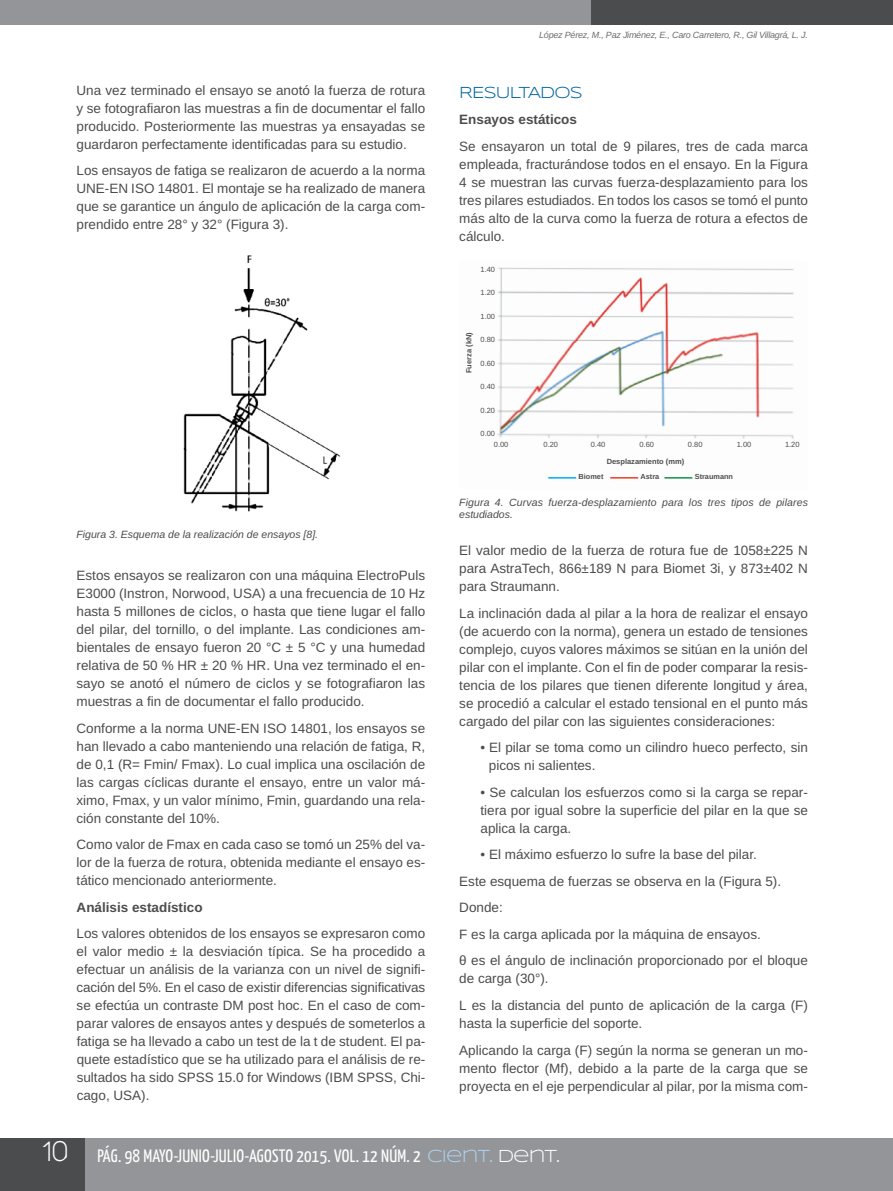
<style>
.page{position:relative;width:893px;height:1191px;background:#fff}
.page>*{position:absolute;margin:0;border:0;box-sizing:border-box;transform-origin:0 0}
.t1{font:18px "Yanone Kaffeesatz";letter-spacing:.015em;color:#fff}
.t2{font:16.5px "Syncopate";letter-spacing:-.05em;color:#00649e}
.t3{font:13.5px/18px "Arimo";color:#4b4c4d;text-align:justify}
.t4{font:700 13.5px "Arimo";color:#4b4c4d}
.t5{font:italic 10.5px/12.6px "Arimo";color:#4b4c4d}
.t6{font:italic 9px "Arimo";letter-spacing:-.025em;color:#6c6d70}
.t7{font:7.5px/10.6px "Arimo";color:#4b4c4d}
.t8{font:700 7.5px "Arimo";color:#4b4c4d}
.t9{font:700 7.35px "Arimo";color:#4b4c4d}
.s1{font-family:"Walkway";font-weight:700;font-size:30px}
.s2{font-family:"Syncopate";color:#add2ed}
.s3{font-family:"Syncopate"}
</style>
<div class="page">
<div style="left:0;top:1138px;width:893px;height:53px;background:#939598"></div>
<div style="left:0;top:0;width:599px;height:25px;background:#939598"></div>
<div style="left:591px;top:0;width:302px;height:25px;background:#4b4c4d"></div>
<div style="left:0;top:1138px;width:85px;height:53px;background:#4b4c4d"></div>
<img style="left:183px;top:255px;width:158px;height:257px">
<img style="left:497px;top:267px;width:297px;height:212px">
<svg style="left:610px;top:477px;width:28px;height:1px"></svg>
<svg style="left:664px;top:477px;width:28px;height:1px"></svg>
<svg style="left:548px;top:477px;width:28px;height:1px"></svg>
<p class="t3" style="left:77px;top:81px;width:350px">una vez terminado el ensayo se anotó la fuerza de rotura y se fotografiaron las muestras a fin de documentar el fallo producido. Posteriormente las muestras ya ensayadas se guardaron perfectamente identificadas para su estudio.</p>
<p class="t3" style="left:77px;top:162px;width:350px">Los ensayos de fatiga se realizaron de acuerdo a la norma uNE-EN ISO 14801. El montaje se ha realizado de manera que se garantice un ángulo de aplicación de la carga com&shy;prendido entre 28° y 32° (Figura 3).</p>
<p class="t5" style="left:77px;top:528px;width:243px">Figura 3. esquema de la realización de ensayos [8].</p>
<p class="t3" style="left:77px;top:566px;width:350px">Estos ensayos se realizaron con una máquina ElectroPuls E3000 (Instron, Norwood, uSA) a una frecuencia de 10 hz hasta 5 millones de ciclos, o hasta que tiene lugar el fallo del pilar, del tornillo, o del implante. Las condiciones am&shy;bientales de ensayo fueron 20 °C ± 5 °C y una humedad relativa de 50 % hR ± 20 % hR. una vez terminado el en&shy;sayo se anotó el número de ciclos y se fotografiaron las muestras a fin de documentar el fallo producido.</p>
<p class="t3" style="left:77px;top:719px;width:350px">Conforme a la norma uNE-EN ISO 14801, los ensayos se han llevado a cabo manteniendo una relación de fatiga, R, de 0,1 (R= Fmin/ Fmax). Lo cual implica una oscilación de las cargas cíclicas durante el ensayo, entre un valor má&shy;ximo, Fmax, y un valor mínimo, Fmin, guardando una rela&shy;ción constante del 10%.</p>
<p class="t3" style="left:77px;top:835px;width:350px">Como valor de Fmax en cada caso se tomó un 25% del va&shy;lor de la fuerza de rotura, obtenida mediante el ensayo es&shy;tático mencionado anteriormente.</p>
<p class="t4" style="left:77px;top:899px;width:128px">Análisis estadístico</p>
<p class="t3" style="left:77px;top:924px;width:350px">Los valores obtenidos de los ensayos se expresaron como el valor medio ± la desviación típica. Se ha procedido a efectuar un análisis de la varianza con un nivel de signifi&shy;cación del 5%. En el caso de existir diferencias significativas se efectúa un contraste DM post hoc. En el caso de com&shy;parar valores de ensayos antes y después de someterlos a fatiga se ha llevado a cabo un test de la t de student. El pa&shy;quete estadístico que se ha utilizado para el análisis de re&shy;sultados ha sido SPSS 15.0 for Windows (IBM SPSS, Chi&shy;cago, uSA).</p>
<p class="t6" style="left:539px;top:30px;width:270px">López pérez, M., paz Jiménez, e., Caro Carretero, r., Gil Villagrá, L. J.</p>
<p class="t2" style="left:459px;top:82px;width:125px">RESULTADOS</p>
<p class="t4" style="left:459px;top:112px;width:119px">Ensayos estáticos</p>
<p class="t3" style="left:459px;top:137px;width:350px">Se ensayaron un total de 9 pilares, tres de cada marca empleada, fracturándose todos en el ensayo. En la Figura 4 se muestran las curvas fuerza-desplazamiento para los tres pilares estudiados. En todos los casos se tomó el punto más alto de la curva como la fuerza de rotura a efectos de cálculo.</p>
<p class="t7" style="left:481px;top:264px;width:16px">1.40</p>
<p class="t7" style="left:481px;top:287px;width:16px">1.20</p>
<p class="t7" style="left:481px;top:311px;width:16px">1.00</p>
<p class="t7" style="left:481px;top:334px;width:16px">0.80</p>
<p class="t7" style="left:481px;top:358px;width:16px">0.60</p>
<p class="t7" style="left:481px;top:381px;width:16px">0.40</p>
<p class="t7" style="left:481px;top:405px;width:16px">0.20</p>
<p class="t7" style="left:494px;top:428px;width:16px;text-indent:-13px">0.00<br>0.00</p>
<p class="t7" style="left:543px;top:439px;width:16px">0.20</p>
<p class="t7" style="left:591px;top:439px;width:16px">0.40</p>
<p class="t7" style="left:639px;top:439px;width:16px">0.60</p>
<p class="t7" style="left:688px;top:439px;width:16px">0.80</p>
<p class="t7" style="left:737px;top:439px;width:16px">1.00</p>
<p class="t7" style="left:785px;top:439px;width:16px">1.20</p>
<p class="t8" style="left:465px;top:373px;width:42px;rotate:-90deg">Fuerza (kN)</p>
<p class="t8" style="left:607px;top:457px;width:79px">Desplazamiento (mm)</p>
<p class="t9" style="left:579px;top:472px;width:26px">Biomet</p>
<p class="t9" style="left:640px;top:472px;width:20px">Astra</p>
<p class="t9" style="left:695px;top:472px;width:40px">Straumann</p>
<p class="t5" style="left:459px;top:495px;width:350px">Figura 4. Curvas fuerza-desplazamiento para los tres tipos de pilares estudiados.</p>
<p class="t3" style="left:459px;top:541px;width:350px">El valor medio de la fuerza de rotura fue de 1058±225 N para AstraTech, 866±189 N para Biomet 3i, y 873±402 N para Straumann.</p>
<p class="t3" style="left:459px;top:604px;width:350px">La inclinación dada al pilar a la hora de realizar el ensayo (de acuerdo con la norma), genera un estado de tensiones complejo, cuyos valores máximos se sitúan en la unión del pilar con el implante. Con el fin de poder comparar la resis&shy;tencia de los pilares que tienen diferente longitud y área, se procedió a calcular el estado tensional en el punto más cargado del pilar con las siguientes consideraciones:</p>
<p class="t3" style="left:489px;top:738px;width:321px;text-indent:-8px">• El pilar se toma como un cilindro hueco perfecto, sin picos ni salientes.</p>
<p class="t3" style="left:480px;top:783px;width:329px">• Se calculan los esfuerzos como si la carga se repar&shy;tiera por igual sobre la superficie del pilar en la que se aplica la carga.</p>
<p class="t3" style="left:459px;top:841px;width:350px;line-height:26.5px;text-align:left;text-indent:21px">• El máximo esfuerzo lo sufre la base del pilar.<br>Este esquema de fuerzas se observa en la (Figura 5).<br>Donde:<br>F es la carga aplicada por la máquina de ensayos.<br>θ es el ángulo de inclinación proporcionado por el bloque</p>
<p class="t3" style="left:459px;top:965px;width:350px;line-height:26.5px">de carga (30°).<br>L es la distancia del punto de aplicación de la carga (F)</p>
<p class="t3" style="left:459px;top:1010px;width:350px;line-height:26.5px">hasta la superficie del soporte.<br>Aplicando la carga (F) según la norma se generan un mo-</p>
<p class="t3" style="left:459px;top:1058px;width:350px">mento flector (Mf), debido a la parte de la carga que se proyecta en el eje perpendicular al pilar, por la misma com-</p>
<h1 class="t1" style="left:41px;top:1144px;width:520px"><span class="s1">10</span> PÁG. 98 MAYO-JUNIO-JULIO-AGOSTO 2015. VOL. 12 NÚM. 2 <span class="s2">CIENT.</span> <span class="s3">DENT.</span></h1>
</div>
